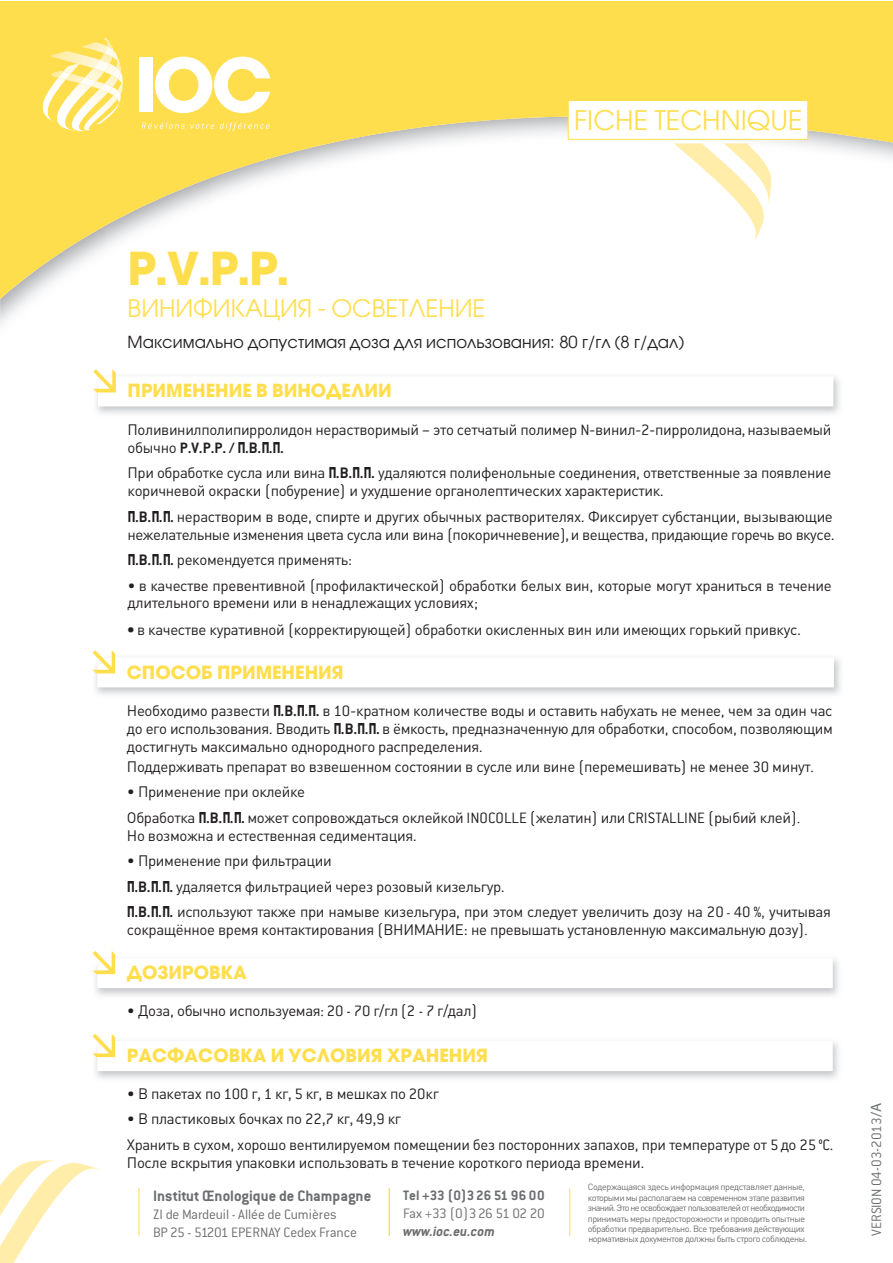
<style>
.page{position:relative;width:893px;height:1263px;background:#fff}
.page>*{position:absolute;margin:0;border:0;box-sizing:border-box;transform-origin:0 0}
.t1{font:700 45px "Avant Garde LT";color:#ffde4e}
.t2{font:27px "Avant Garde LT";color:#ffde4e}
.t3{font:24px "Avant Garde Gothic C";color:#ffde4e}
.t4{font:700 18px "Avant Garde Gothic ITC";color:#ffde4e}
.t5{font:16.5px "Avant Garde Gothic C";color:#231f20}
.t6{font:700 16.5px "Conduit ITC";color:#6c6d70}
.t7{font:700 16.5px "Conduit ITC";color:#231f20}
.t8{font:15px/18px "DIN Pro";letter-spacing:-.025em;color:#231f20}
.t9{font:15px/18px "Conduit ITC Light";letter-spacing:-.01em;color:#6c6d70}
.t10{font:700 15px "Conduit ITC";color:#6c6d70}
.t11{font:15px "Conduit ITC Light";letter-spacing:-.03em;color:#6c6d70}
.t12{font:italic 700 15px "Conduit ITC";color:#6c6d70}
.t13{font:14.85px "DIN Pro";letter-spacing:-.025em;color:#231f20}
.t14{font:9px/10.4px "DIN Pro";letter-spacing:-.05em;color:#6c6d70}
.s1{font-family:"Avant Garde LT"}
.s2{font-family:"Conduit ITC Light";font-size:16.5px}
.s3{font-family:"DIN Pro";font-weight:400;font-size:15px}
.s4{font-family:"ITC Conduit Cyrillic";font-weight:400;font-size:16.65px}
.s5{font-family:"ITC Conduit Cyrillic";font-size:16.65px}
.s6{font-family:"Conduit ITC";font-weight:700;font-size:16.5px}
.s7{font-family:"Conduit ITC Light"}
.s8{font-size:15px}
.s9{font-family:"Myriad Pro"}
</style>
<div class="page">
<svg style="left:0;top:2px;width:893px;height:323px"></svg>
<svg style="left:567px;top:100px;width:241px;height:40px"></svg>
<img style="left:49px;top:51px;width:6px;height:13px">
<img style="left:121px;top:106px;width:2px;height:25px">
<img style="left:71px;top:106px;width:50px;height:26px">
<img style="left:55px;top:37px;width:58px;height:94px">
<img style="left:93px;top:60px;width:10px;height:12px">
<img style="left:80px;top:78px;width:16px;height:8px">
<svg style="left:103px;top:37px;width:20px;height:69px"></svg>
<img style="left:39px;top:64px;width:40px;height:59px">
<svg style="left:58px;top:71px;width:13px;height:9px"></svg>
<svg style="left:142px;top:122px;width:72px;height:7px"></svg>
<svg style="left:220px;top:122px;width:50px;height:9px"></svg>
<div style="left:139px;top:58px;width:14px;height:54px;background:#fff"></div>
<svg style="left:155px;top:57px;width:115px;height:56px"></svg>
<img style="left:674px;top:143px;width:92px;height:100px">
<img style="left:724px;top:143px;width:47px;height:63px">
<svg style="left:0;top:1160px;width:100px;height:103px"></svg>
<svg style="left:93px;top:369px;width:740px;height:37px"></svg>
<svg style="left:93px;top:650px;width:741px;height:37px"></svg>
<svg style="left:93px;top:951px;width:740px;height:37px"></svg>
<svg style="left:93px;top:1034px;width:740px;height:37px"></svg>
<hr style="left:139px;top:1188px;width:1px;height:47px;background:#ffde4e">
<hr style="left:389px;top:1188px;width:1px;height:47px;background:#ffde4e">
<hr style="left:569px;top:1188px;width:1px;height:47px;background:#ffde4e">
<h2 class="t2" style="left:574px;top:105px;width:230px">FICHE TECHNIQUE</h2>
<h1 class="t1" style="left:128px;top:239px;width:164px">P.V.P.P.</h1>
<h3 class="t3" style="left:128px;top:294px;width:359px">ВИНИФИКАЦИЯ - ОСВЕТЛЕНИЕ</h3>
<p class="t5" style="left:128px;top:332px;width:558px">Максимально допустимая доза для использования<span class="s1">: 80</span> г/гл (<span class="s1">8</span> г/дал)</p>
<p class="t4" style="left:128px;top:378px;width:266px">ПРИМЕНЕНИЕ В ВИНОДЕЛИИ</p>
<p class="t8" style="left:128px;top:419px;width:705px">Поливинилполипирролидон нерастворимый – это сетчатый полимер <span class="s2">N</span>-винил-<span class="s2">2</span>-пирролидона<span class="s2">,</span> называемый</p>
<p class="t7" style="left:128px;top:438px;width:158px"><span class="s3">обычно</span> P.V.P.P. / <span class="s4">П.В.П.П.</span></p>
<p class="t8" style="left:128px;top:462px;width:705px">При обработке сусла или вина <span class="s5">П.В.П.П.</span> удаляются полифенольные соединения, ответственные за появление коричневой окраски <span class="s2">(</span>побурение<span class="s2">)</span> и ухудшение органолептических характеристик.</p>
<p class="t8" style="left:128px;top:506px;width:709px"><span class="s5">П.В.П.П.</span> нерастворим в воде, спирте и других обычных растворителях. Фиксирует субстанции, вызывающие нежелательные изменения цвета сусла или вина <span class="s2">(</span>покоричневение<span class="s2">),</span> и вещества, придающие горечь во вкусе.</p>
<p class="t8" style="left:128px;top:549px;width:226px"><span class="s5">П.В.П.П.</span> рекомендуется применять:</p>
<p class="t8" style="left:128px;top:575px;width:706px"><span class="s2">•</span> в качестве превентивной <span class="s2">(</span>профилактической<span class="s2">)</span> обработки белых вин, которые могут храниться в течение</p>
<p class="t8" style="left:127px;top:619px;width:676px"><span class="s6">•</span> в качестве куративной <span class="s2">(</span>корректирующей<span class="s2">)</span> обработки окисленных вин или имеющих горький привкус.</p>
<p class="t8" style="left:128px;top:592px;width:352px">длительного времени или в ненадлежащих условиях;</p>
<p class="t4" style="left:127px;top:660px;width:218px">СПОСОБ ПРИМЕНЕНИЯ</p>
<p class="t8" style="left:127px;top:700px;width:708px;text-align:justify">Необходимо развести <span class="s5">П.В.П.П.</span> в <span class="s2">10</span>-кратном количестве воды и оставить набухать не менее, чем за один час до его использования. Вводить <span class="s5">П.В.П.П.</span> в ёмкость, предназначенную для обработки, способом, позволяющим достигнуть максимально однородного распределения.</p>
<p class="t8" style="left:127px;top:756px;width:688px">Поддерживать препарат во взвешенном состоянии в сусле или вине <span class="s2">(</span>перемешивать<span class="s2">)</span> не менее <span class="s2">30</span> минут<span class="s2">.</span></p>
<p class="t8" style="left:127px;top:778px;width:675px;line-height:25.5px"><span class="s2">•</span> Применение при оклейке<br>Обработка <span class="s5">П.В.П.П.</span> может сопровождаться оклейкой <span class="s2">INOCOLLE (</span>желатин<span class="s2">)</span> или <span class="s2">CRISTALLINE (</span>рыбий клей<span class="s2">)</span><span class="s7">.</span></p>
<p class="t8" style="left:127px;top:825px;width:292px">Но возможна и естественная седиментация.</p>
<p class="t8" style="left:127px;top:847px;width:706px;line-height:25.5px"><span class="s2">•</span> Применение при фильтрации<br><span class="s5">П.В.П.П.</span> удаляется фильтрацией через розовый кизельгур.<br><span class="s5">П.В.П.П.</span> используют также при намыве кизельгура, при этом следует увеличить дозу на <span class="s2">20</span> <span class="s7">-</span> <span class="s2">40 %</span><span class="s7">,</span> учитывая</p>
<p class="t8" style="left:127px;top:919px;width:682px">сокращённое время контактирования <span class="s2">(</span>ВНИМАНИЕ: не превышать установленную максимальную дозу<span class="s2">)</span><span class="s7">.</span></p>
<p class="t4" style="left:127px;top:960px;width:122px">ДОЗИРОВКА</p>
<p class="t8" style="left:127px;top:1000px;width:352px"><span class="s2">•</span> Доза, обычно используемая<span class="s2">: 20 - 70</span> г/гл <span class="s2">(2 - 7</span> г/дал<span class="s2">)</span></p>
<p class="t4" style="left:127px;top:1043px;width:363px">РАСФАСОВКА И УСЛОВИЯ ХРАНЕНИЯ</p>
<p class="t8" style="left:127px;top:1083px;width:313px"><span class="s2">•</span> В пакетах по <span class="s2">100</span> г<span class="s2">, 1</span> кг<span class="s2">, 5</span> кг, в мешках по <span class="s2">20</span>кг</p>
<p class="t8" style="left:127px;top:1108px;width:276px"><span class="s2">•</span> В пластиковых бочках по <span class="s2">22,7</span> кг<span class="s2">, 49,9</span> кг</p>
<p class="t13" style="left:127px;top:1132px;width:708px">Хранить в сухом, хорошо вентилируемом помещении без посторонних запахов, при температуре от <span class="s2">5</span> <span class="s8">до</span> <span class="s2">25 °C.</span></p>
<p class="t8" style="left:127px;top:1152px;width:519px">После вскрытия упаковки использовать в течение короткого периода времени.</p>
<p class="t6" style="left:153px;top:1185px;width:220px">Institut Œnologique de Champagne</p>
<p class="t9" style="left:153px;top:1204px;width:205px">ZI de Mardeuil - Allée de Cumières<br>BP 25 - 51201 EPERNAY Cedex France</p>
<p class="t10" style="left:403px;top:1186px;width:143px">Tel +33 (0)3 26 51 96 00</p>
<p class="t11" style="left:403px;top:1204px;width:143px">Fax +33 (0)3 26 51 02 20</p>
<p class="t12" style="left:403px;top:1222px;width:93px">www.ioc.eu.com</p>
<p class="t14" style="left:588px;top:1181px;width:221px">Содержащаяся здесь информация представляет данные, которыми мы располагаем на современном этапе развития знаний. Это не освобождает пользователей от необходимости принимать меры предосторожности и проводить опытные обработки предварительно. Все требования действующих нормативных документов должны быть строго соблюдены.</p>
<p class="t9" style="left:867px;top:1235px;width:134px;rotate:-90deg">VERSION 04-03-2013<span class="s9">/A</span></p>
</div>
